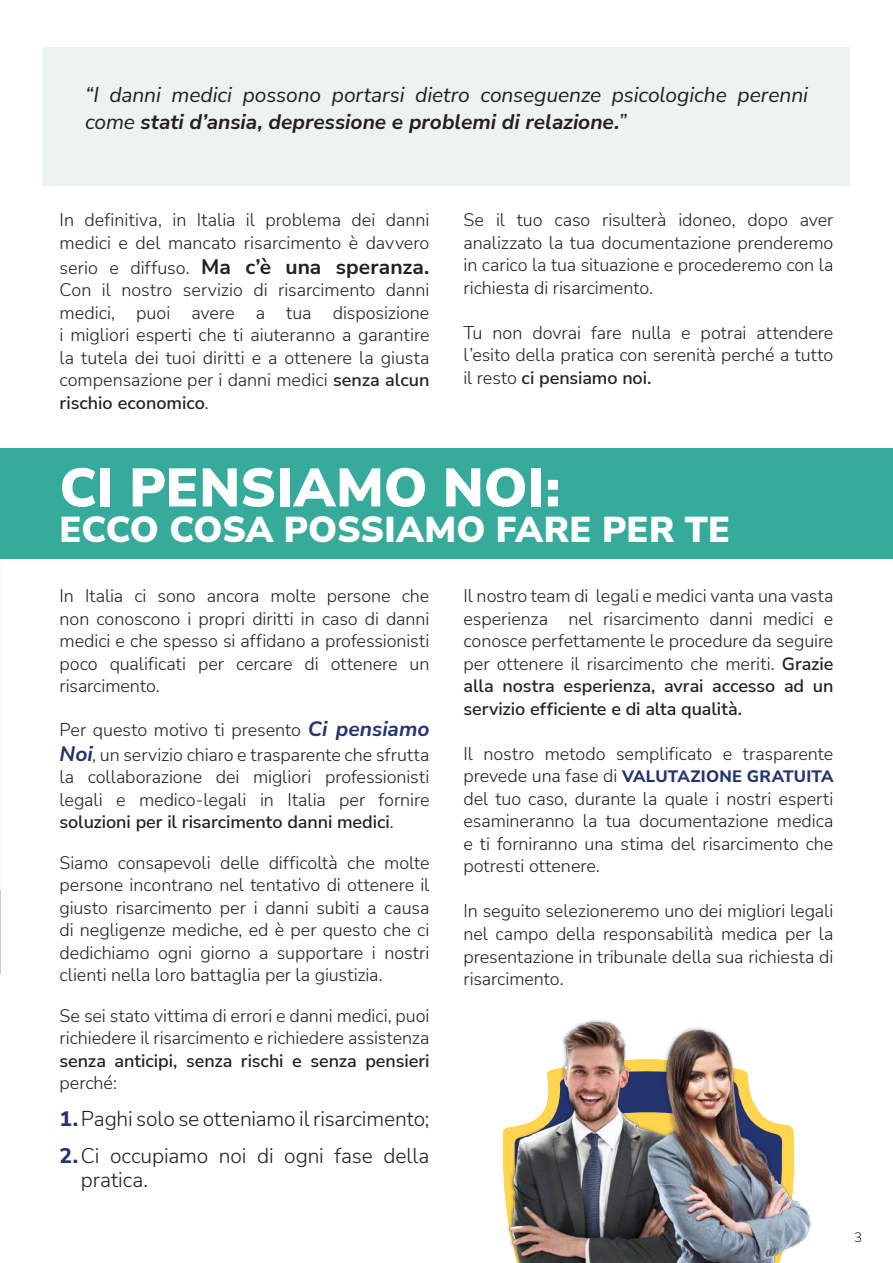
<style>
.page{position:relative;width:893px;height:1263px;background:#fff}
.page>*{position:absolute;margin:0;border:0;box-sizing:border-box;transform-origin:0 0}
.t1{font:900 54px "Nunito Sans";letter-spacing:.005em;color:#fff}
.t2{font:900 36px "Nunito Sans";letter-spacing:.005em;color:#fff}
.t3{font:italic 21px/27px "Nunito Sans";letter-spacing:-.005em;color:#231f20}
.t4{font:300 21px/36.8px "Nunito Sans";letter-spacing:-.005em;color:#231f20}
.t5{font:700 21px "Nunito Sans";letter-spacing:.005em;color:#231f20}
.t6{font:300 18px/22.5px "Nunito Sans";letter-spacing:-.005em;color:#231f20;text-align:justify}
.t7{font:600 18px "Nunito Sans";letter-spacing:-.005em;color:#231f20}
.t8{font:800 16.5px "Nunito Sans";letter-spacing:.02em;color:#24346f}
.t9{font:300 13.5px "Nunito Sans";color:#231f20}
.s1{font-weight:700}
.s2{font-weight:300;font-size:18px}
.s3{font-weight:600}
.s4{font-weight:700;font-style:italic;font-size:21px;color:#24346f}
.s5{font-weight:800;color:#24346f}
.s6{font-weight:300;font-size:18px;color:#231f20}
</style>
<div class="page">
<div style="left:0;top:448px;width:893px;height:111px;background:#36ab9b"></div>
<div style="left:43px;top:47px;width:807px;height:139px;background:#e9f0ea"></div>
<img style="left:503px;top:1020px;width:308px;height:243px">
<p class="t3" style="left:85px;top:80px;width:724px">“I danni medici possono portarsi dietro conseguenze psicologiche perenni come <span class="s1">stati d’ansia, depressione e problemi di relazione.</span>”</p>
<p class="t6" style="left:60px;top:208px;width:371px">In definitiva, in Italia il problema dei danni medici e del mancato risarcimento è davvero</p>
<p class="t5" style="left:60px;top:252px;width:371px"><span class="s2">serio e diffuso.</span> Ma c’è una speranza.</p>
<p class="t6" style="left:60px;top:278px;width:371px">Con il nostro servizio di risarcimento danni medici, puoi avere a tua disposizione i migliori esperti che ti aiuteranno a garantire la tutela dei tuoi diritti e a ottenere la giusta compensazione per i danni medici <span class="s3">senza alcun rischio economico</span>.</p>
<p class="t6" style="left:463px;top:208px;width:371px">Se il tuo caso risulterà idoneo, dopo aver analizzato la tua documentazione prenderemo in carico la tua situazione e procederemo con la richiesta di risarcimento.</p>
<p class="t6" style="left:463px;top:321px;width:371px">Tu non dovrai fare nulla e potrai attendere l’esito della pratica con serenità perché a tutto il resto <span class="s3">ci pensiamo noi.</span></p>
<h1 class="t1" style="left:60px;top:449px;width:502px">CI PENSIAMO NOI:</h1>
<h2 class="t2" style="left:60px;top:504px;width:672px">ECCO COSA POSSIAMO FARE PER TE</h2>
<p class="t6" style="left:60px;top:584px;width:371px">In Italia ci sono ancora molte persone che non conoscono i propri diritti in caso di danni medici e che spesso si affidano a professionisti poco qualificati per cercare di ottenere un risarcimento.</p>
<p class="t6" style="left:60px;top:716px;width:371px;line-height:25.2px">Per questo motivo ti presento <span class="s4">Ci pensiamo<br>Noi</span>, un servizio chiaro e trasparente che sfrutta</p>
<p class="t6" style="left:60px;top:765px;width:371px">la collaborazione dei migliori professionisti legali e medico-legali in Italia per fornire <span class="s3">soluzioni per il risarcimento danni medici</span>.</p>
<p class="t6" style="left:60px;top:851px;width:371px">Siamo consapevoli delle difficoltà che molte persone incontrano nel tentativo di ottenere il giusto risarcimento per i danni subiti a causa di negligenze mediche, ed è per questo che ci dedichiamo ogni giorno a supportare i nostri clienti nella loro battaglia per la giustizia.</p>
<p class="t6" style="left:60px;top:1004px;width:371px">Se sei stato vittima di errori e danni medici, puoi richiedere il risarcimento e richiedere assistenza</p>
<p class="t7" style="left:60px;top:1048px;width:371px">senza anticipi, senza rischi e senza pensieri</p>
<p class="t6" style="left:60px;top:1071px;width:59px">perché:</p>
<p class="t4" style="left:60px;top:1100px;width:371px"><span class="s5">1.</span>Paghi solo se otteniamo il risarcimento;<br><span class="s5">2.</span>Ci occupiamo noi di ogni fase della</p>
<p class="t4" style="left:81px;top:1160px;width:69px">pratica.</p>
<p class="t6" style="left:463px;top:584px;width:371px">Il nostro team di legali e medici vanta una vasta esperienza nel risarcimento danni medici e conosce perfettamente le procedure da seguire per ottenere il risarcimento che meriti. <span class="s3">Grazie alla nostra esperienza, avrai accesso ad un servizio efficiente e di alta qualità.</span></p>
<p class="t6" style="left:463px;top:742px;width:371px">Il nostro metodo semplificato e trasparente</p>
<p class="t8" style="left:463px;top:765px;width:371px"><span class="s6">prevede una fase di</span> VALUTAZIONE GRATUITA</p>
<p class="t6" style="left:463px;top:787px;width:371px">del tuo caso, durante la quale i nostri esperti esamineranno la tua documentazione medica e ti forniranno una stima del risarcimento che potresti ottenere.</p>
<p class="t6" style="left:463px;top:899px;width:371px">In seguito selezioneremo uno dei migliori legali nel campo della responsabilità medica per la presentazione in tribunale della sua richiesta di risarcimento.</p>
<p class="t9" style="left:854px;top:1228px;width:10px">3</p>
</div>
